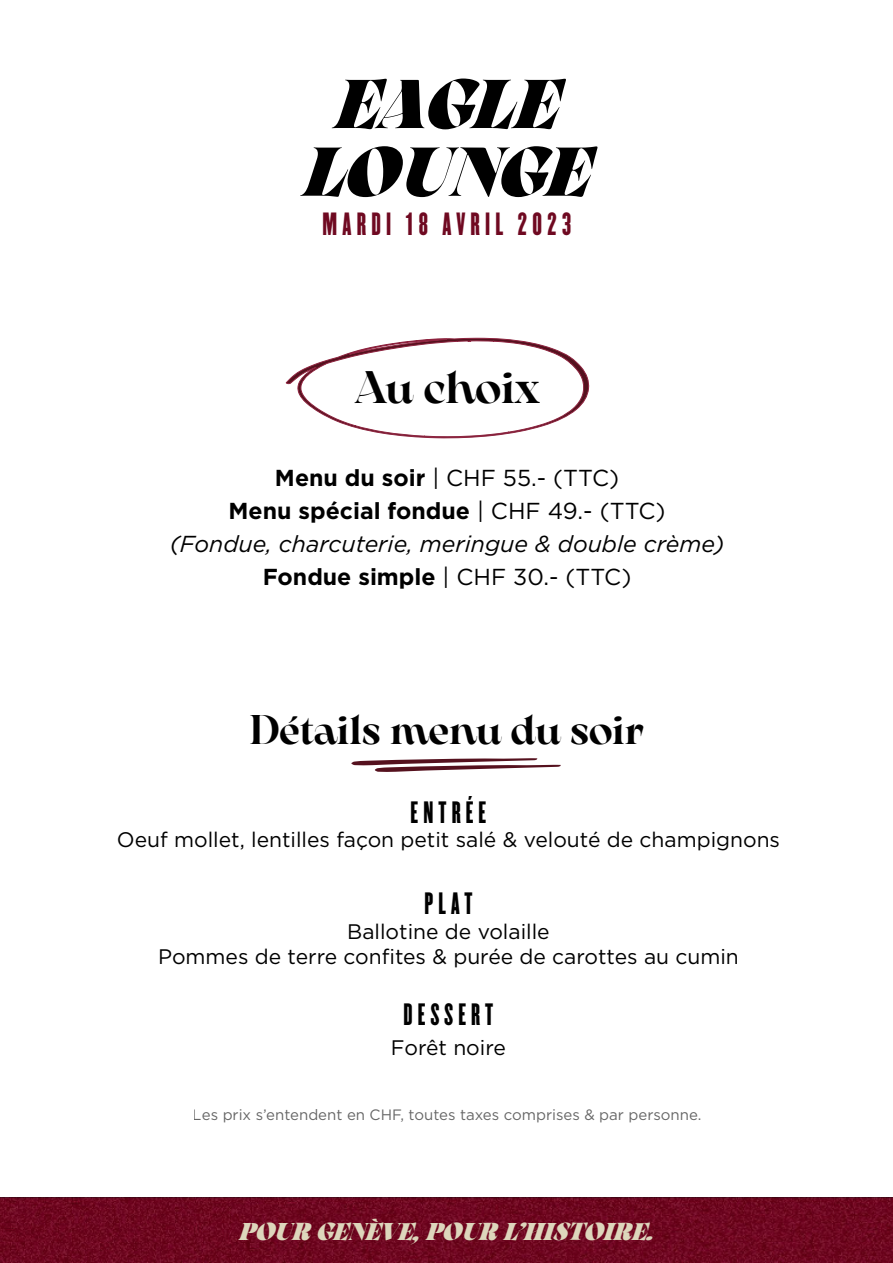
<style>
.page{position:relative;width:893px;height:1263px;background:#fff}
.page>*{position:absolute;margin:0;border:0;box-sizing:border-box;transform-origin:0 0}
.t1{font:italic 800 68.7px/67.7px "Arsenica Trial";color:#000;text-align:center}
.t2{font:600 44.4px "Arsenica Trial";color:#000}
.t3{font:600 40.35px "Arsenica Trial";color:#000}
.t4{font:28.05px "Champion HTF Featherweight";letter-spacing:.19em;color:#6f0921}
.t5{font:27px "Champion HTF Featherweight";letter-spacing:.19em;color:#000}
.t6{font:italic 800 23.85px "Arsenica Trial";color:#ddd6bc}
.t7{font:italic 23.1px/33px "Gotham";color:#000;text-align:center}
.t8{font:21px/25.2px "Gotham";color:#000;text-align:center}
.t9{font:15px "Gotham";color:#000}
.s1{font-weight:700;font-style:normal}
.s2{font-style:normal}
</style>
<div class="page">
<img style="left:0;top:1197px;width:893px;height:66px">
<svg style="left:351px;top:758px;width:210px;height:14px"></svg>
<svg style="left:285px;top:337px;width:304px;height:102px"></svg>
<h1 class="t1" style="left:304px;top:70px;width:288px">EAGLE<br>LOUNGE</h1>
<h3 class="t4" style="left:322px;top:207px;width:250px">MARDI 18 AVRIL 2023</h3>
<h2 class="t2" style="left:354px;top:361px;width:187px">Au choix</h2>
<p class="t7" style="left:170px;top:460px;width:556px"><span class="s1">Menu du soir</span> <span class="s2">| CHF 55.- (TTC)<br></span><span class="s1">Menu spécial fondue</span> <span class="s2">| CHF 49.- (TTC)<br></span>(Fondue, charcuterie, meringue &amp; double crème)<br><span class="s1">Fondue simple</span> <span class="s2">| CHF 30.- (TTC)</span></p>
<h3 class="t3" style="left:249px;top:705px;width:396px">Détails menu du soir</h3>
<p class="t5" style="left:411px;top:795px;width:77px">ENTRÉE</p>
<p class="t8" style="left:117px;top:826px;width:665px">Oeuf mollet, lentilles façon petit salé &amp; velouté de champignons</p>
<p class="t5" style="left:425px;top:886px;width:49px">PLAT</p>
<p class="t8" style="left:158px;top:918px;width:582px">Ballotine de volaille<br>Pommes de terre confites &amp; purée de carottes au cumin</p>
<p class="t5" style="left:404px;top:997px;width:91px">DESSERT</p>
<p class="t8" style="left:391px;top:1035px;width:116px">Forêt noire</p>
<p class="t9" style="left:193px;top:1105px;width:510px">Les prix s’entendent en CHF, toutes taxes comprises &amp; par personne.</p>
<p class="t6" style="left:240px;top:1218px;width:416px">POUR GENÈVE, POUR L’HISTOIRE.</p>
</div>
